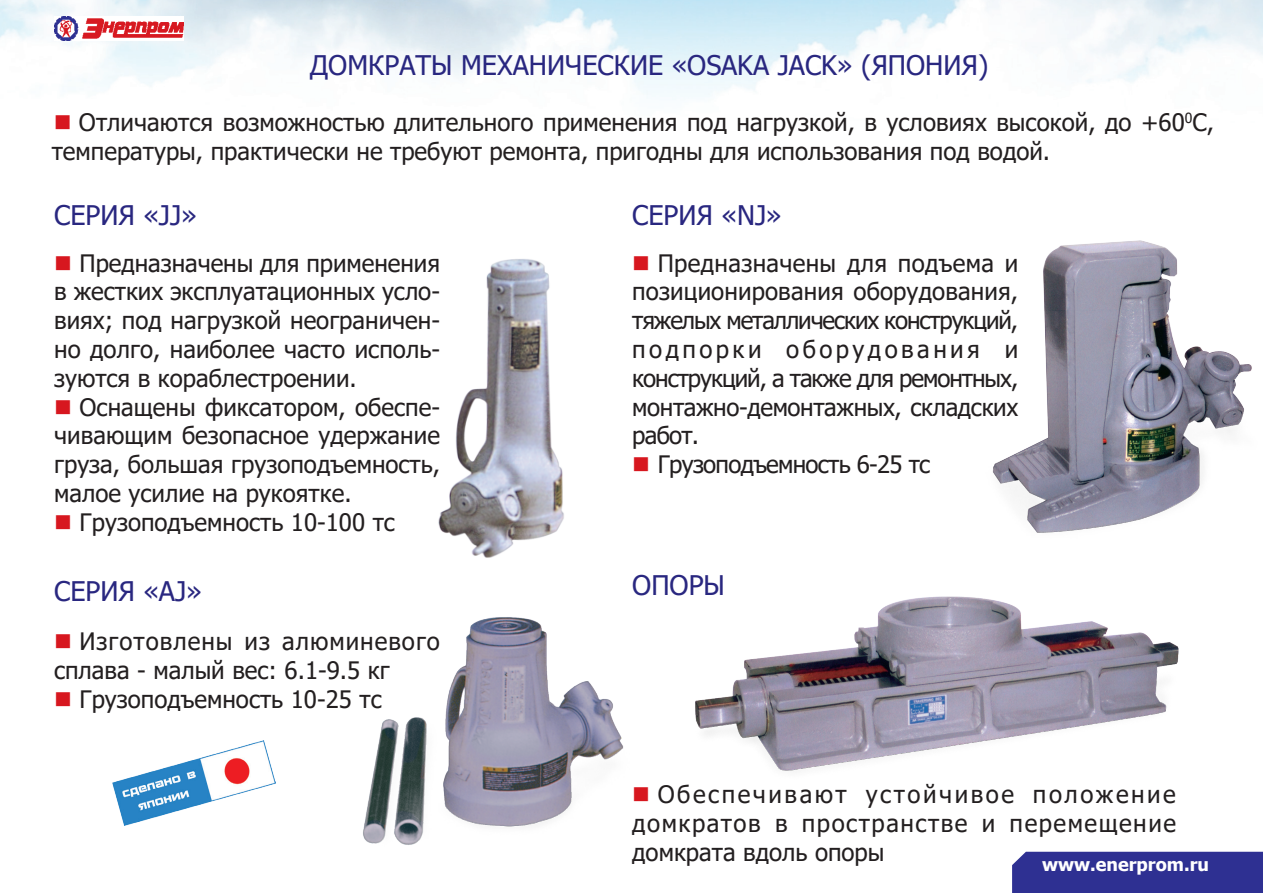
<style>
.page{position:relative;width:1263px;height:893px;background:#fff}
.page>*{position:absolute;margin:0;border:0;box-sizing:border-box;transform-origin:0 0}
.ЗАГОЛОВОК{font:27px "Tahoma";color:#292780}
.t1{font:24px/28.8px "Tahoma";color:#231f20;text-align:justify}
.t2{font:24px/28.8px "Tahoma";letter-spacing:.04em;color:#231f20}
.t3{font:24px "Tahoma";letter-spacing:-.03em;color:#231f20}
.t4{font:700 18px "Tahoma";color:#fff}
</style>
<div class="page">
<div style="left:1012px;top:852px;width:251px;height:41px;background:#2e3092"></div>
<img style="left:54px;top:16px;width:130px;height:25px">
<img style="left:438px;top:258px;width:126px;height:300px">
<img style="left:363px;top:617px;width:261px;height:228px">
<img style="left:992px;top:240px;width:260px;height:293px">
<img style="left:112px;top:741px;width:164px;height:85px">
<img style="left:695px;top:596px;width:484px;height:175px">
<p class="ЗАГОЛОВОК" style="left:310px;top:47px;width:680px">ДОМКРАТЫ МЕХАНИЧЕСКИЕ «OSAKA JACK» (ЯПОНИЯ)</p>
<p class="t1" style="left:52px;top:109px;width:1164px;text-indent:27px">Отличаются возможностью длительного применения под нагрузкой, в условиях высокой, до +60<sup>0</sup>С, температуры, практически не требуют ремонта, пригодны для использования под водой.</p>
<p class="ЗАГОЛОВОК" style="left:54px;top:197px;width:144px">СЕРИЯ «JJ»</p>
<p class="ЗАГОЛОВОК" style="left:632px;top:197px;width:151px">СЕРИЯ «NJ»</p>
<p class="t1" style="left:54px;top:250px;width:387px;text-indent:26px">Предназначены для применения в жестких эксплуатационных усло&shy;виях; под нагрузкой неограничен&shy;но долго, наиболее часто исполь&shy;зуются в кораблестроении.</p>
<p class="t1" style="left:54px;top:394px;width:387px;text-indent:26px">Оснащены фиксатором, обеспе&shy;чивающим безопасное удержание груза, большая грузоподъемность, малое усилие на рукоятке.</p>
<p class="t1" style="left:80px;top:509px;width:317px">Грузоподъемность 10-100 тс</p>
<p class="t1" style="left:632px;top:250px;width:388px;text-indent:26px">Предназначены для подъема и позиционирования оборудования, тяжелых металлических конструкций, подпорки оборудования и конструкций, а также для ремонтных, монтажно-демонтажных, складских работ.</p>
<p class="t3" style="left:658px;top:448px;width:274px">Грузоподъемность 6-25 тс</p>
<p class="ЗАГОЛОВОК" style="left:54px;top:573px;width:149px">СЕРИЯ «AJ»</p>
<p class="ЗАГОЛОВОК" style="left:632px;top:567px;width:94px">ОПОРЫ</p>
<p class="t2" style="left:54px;top:629px;width:387px;text-indent:26px">Изготовлены из алюминевого сплава - малый вес: 6.1-9.5 кг</p>
<p class="t1" style="left:80px;top:686px;width:304px">Грузоподъемность 10-25 тс</p>
<p class="t1" style="left:632px;top:781px;width:545px;text-indent:26px">Обеспечивают устойчивое положение домкратов в пространстве и перемещение домкрата вдоль опоры</p>
<p class="t4" style="left:1042px;top:851px;width:168px">www.enerprom.ru</p>
</div>
